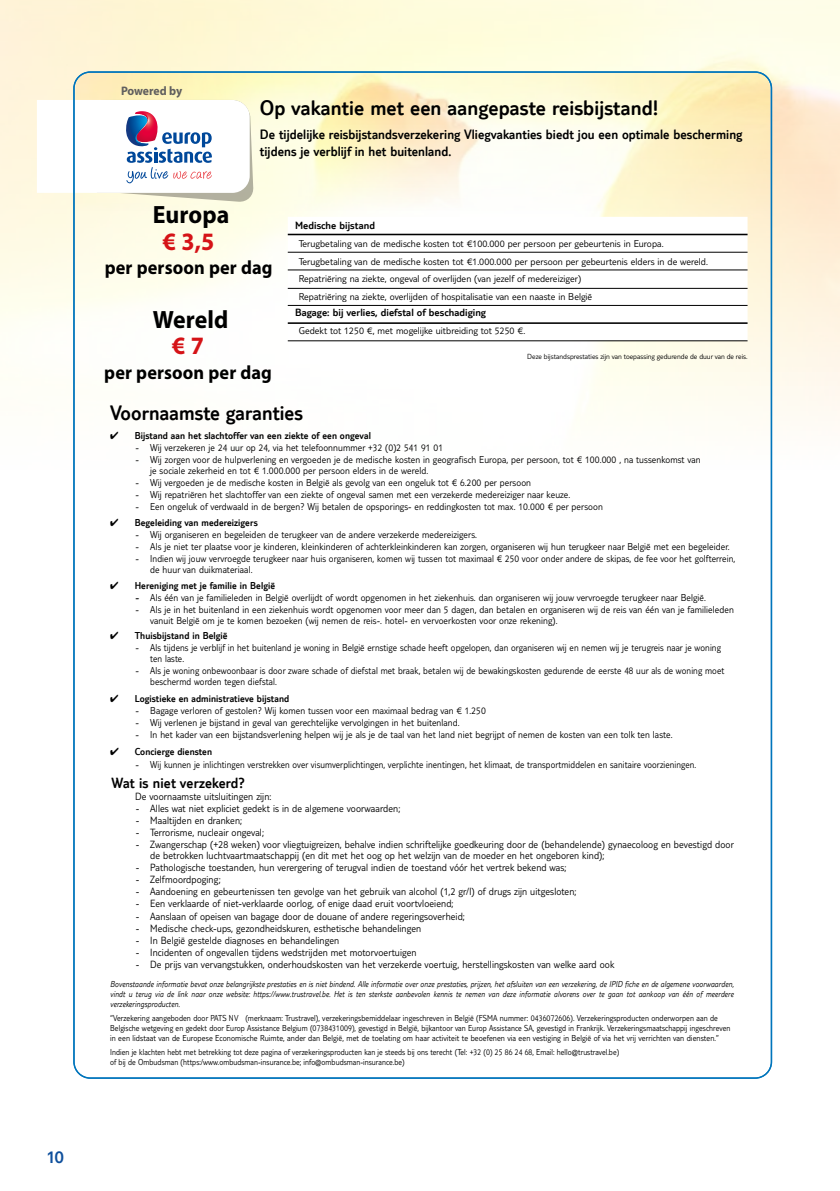
<style>
.page{position:relative;width:840px;height:1191px;background:#fff}
.page>*{position:absolute;margin:0;border:0;box-sizing:border-box;transform-origin:0 0}
.t1{font:700 25px "Myriad Pro";letter-spacing:.005em;color:#000;scale:.95 1}
.t2{font:700 25px "Myriad Pro";color:#d51317;scale:.95 1}
.t3{font:300 21.8px "TUI Type";letter-spacing:.005em;color:#000}
.t4{font:300 21.8px "TUI Type";letter-spacing:.005em;color:#000;scale:.95 1}
.t5{font:700 19.2px "Myriad Pro";letter-spacing:.005em;color:#000;scale:.95 1}
.t6{font:700 16px "Wix Madefor Text";color:#0e4f9c;scale:.95 1}
.t7{font:300 15.4px "TUI Type";letter-spacing:.01em;color:#000;scale:.95 1}
.t8{font:300 14.2px/17.6px "TUI Type";letter-spacing:.005em;color:#000;scale:.95 1}
.t9{font:700 12.4px "Myriad Pro";letter-spacing:-.01em;color:#5f5e5e;scale:.95 1}
.t10{font:300 11px "TUI Type";letter-spacing:.005em;color:#000}
.t11{font:300 10.8px/10.8px "TUI Type";letter-spacing:.01em;color:#000;scale:.95 1}
.t12{font:300 10.4px/10.8px "TUI Type";letter-spacing:.01em;color:#000}
.t13{font:300 10.4px "TUI Type";letter-spacing:.01em;color:#000;scale:.95 1}
.t14{font:300 10.4px "TUI Type";letter-spacing:.01em;color:#000;scale:.95 1}
.t15{font:300 10.2px/17.6px "TUI Type";letter-spacing:.005em;color:#000}
.t16{font:300 9px/10.2px "TUI Type";letter-spacing:.01em;color:#000;scale:.91 1}
.t17{font:italic 300 9px/10.2px "TUI Type";letter-spacing:.01em;color:#000;text-align:justify;scale:.88 1}
.t18{font:300 9px/10.2px "TUI Type";letter-spacing:.01em;color:#000;scale:.9 1}
.t19{font:300 7.6px "TUI Type";color:#000}
.s1{font-style:inherit}
</style>
<div class="page">
<img style="left:0;top:0;width:839px;height:1079px">
<img style="left:75px;top:72px;width:694px;height:347px">
<svg style="left:37px;top:100px;width:217px;height:102px"></svg>
<svg style="left:287px;top:217px;width:460px;height:123px"></svg>
<hr style="left:287px;top:252px;width:460px;height:1px;background:#000">
<hr style="left:287px;top:270px;width:460px;height:1px;background:#000">
<hr style="left:287px;top:288px;width:460px;height:1px;background:#000">
<hr style="left:287px;top:305px;width:460px;height:1px;background:#000">
<hr style="left:287px;top:340px;width:460px;height:1px;background:#000">
<hr style="left:287px;top:234px;width:460px;height:1px;background:#000">
<hr style="left:287px;top:322px;width:460px;height:2px;background:#000">
<h3 class="t6" style="left:47px;top:1144px;width:20px">10</h3>
<p class="t9" style="left:121px;top:82px;width:66px">Powered by</p>
<h2 class="t3" style="left:260px;top:95px;width:399px">Op vakantie met een aangepaste reisbijstand!</h2>
<h3 class="t8" style="left:260px;top:125px;width:509px">De tijdelijke reisbijstandsverzekering Vliegvakanties biedt jou een optimale bescherming tijdens je verblijf in het buitenland.</h3>
<h1 class="t1" style="left:153px;top:199px;width:82px">Europa</h1>
<h1 class="t2" style="left:163px;top:225px;width:56px">€ 3,5</h1>
<h3 class="t5" style="left:105px;top:255px;width:178px">per persoon per dag</h3>
<h1 class="t1" style="left:153px;top:303px;width:81px">Wereld</h1>
<h1 class="t2" style="left:172px;top:330px;width:35px">€ 7</h1>
<h3 class="t5" style="left:104px;top:360px;width:178px">per persoon per dag</h3>
<p class="t10" style="left:295px;top:219px;width:81px">Medische bijstand</p>
<p class="t15" style="left:298px;top:234px;width:410px">Terugbetaling van de medische kosten tot €100.000 per persoon per gebeurtenis in Europa.<br>Terugbetaling van de medische kosten tot €1.000.000 per persoon per gebeurtenis elders in de wereld.<br>Repatriëring na ziekte, ongeval of overlijden (van jezelf of medereiziger)</p>
<p class="t15" style="left:298px;top:288px;width:295px">Repatriëring na ziekte, overlijden of hospitalisatie van een naaste in België</p>
<p class="t10" style="left:295px;top:306px;width:192px">Bagage: bij verlies, diefstal of beschadiging</p>
<p class="t15" style="left:298px;top:321px;width:228px">Gedekt tot 1250 €, met mogelijke uitbreiding tot 5250 €.</p>
<p class="t19" style="left:527px;top:352px;width:222px">Deze bijstandsprestaties zijn van toepassing gedurende de duur van de reis.</p>
<h2 class="t4" style="left:110px;top:400px;width:204px">Voornaamste garanties</h2>
<p class="t13" style="left:110px;top:429px;width:276px">✔ Bijstand aan het slachtoffer van een ziekte of een ongeval</p>
<p class="t12" style="left:136px;top:442px;width:309px">- Wij verzekeren je 24 uur op 24, via het telefoonnummer +32 (0)2 541 91 01</p>
<p class="t12" style="left:150px;top:454px;width:551px;text-indent:-15px">- Wij zorgen voor de hulpverlening en vergoeden je de medische kosten in geografisch Europa, per persoon, tot € 100.000 , na tussenkomst van je -sociale zekerheid en tot € 1.000.000 per persoon elders in de wereld.</p>
<p class="t12" style="left:136px;top:477px;width:397px">- Wij vergoeden je de medische kosten in België als gevolg van een ongeluk tot € 6.200 per persoon</p>
<p class="t12" style="left:136px;top:489px;width:436px">- Wij repatriëren het slachtoffer van een ziekte of ongeval samen met een verzekerde medereiziger naar keuze.</p>
<p class="t12" style="left:136px;top:501px;width:468px">- Een ongeluk of verdwaald in de bergen? Wij betalen de opsporings- en reddingkosten tot max. 10.000 € per persoon</p>
<p class="t13" style="left:110px;top:516px;width:157px">✔ Begeleiding van medereizigers</p>
<p class="t12" style="left:136px;top:529px;width:342px">- Wij organiseren en begeleiden de terugkeer van de andere verzekerde medereizigers.</p>
<p class="t12" style="left:136px;top:541px;width:595px">- Als je niet ter plaatse voor je kinderen, kleinkinderen of achterkleinkinderen kan zorgen, organiseren wij hun terugkeer naar België met een begeleider.</p>
<p class="t12" style="left:150px;top:553px;width:586px;text-indent:-15px">- Indien wij jouw vervroegde terugkeer naar huis organiseren, komen wij tussen tot maximaal € 250 voor onder andere de skipas, de fee voor het golfterrein, de huur van duikmateriaal.</p>
<p class="t13" style="left:110px;top:579px;width:175px">✔ Hereniging met je familie in België</p>
<p class="t14" style="left:136px;top:591px;width:601px"><span class="s1">-</span> Als één van je familieleden in België overlijdt of wordt opgenomen in het ziekenhuis. dan organiseren wij jouw vervroegde terugkeer naar België.</p>
<p class="t12" style="left:150px;top:603px;width:584px;text-indent:-15px">- Als je in het buitenland in een ziekenhuis wordt opgenomen voor meer dan 5 dagen, dan betalen en organiseren wij de reis van één van je familieleden vanuit België om je te komen bezoeken (wij nemen de reis-. hotel- en vervoerkosten voor onze rekening).</p>
<p class="t13" style="left:110px;top:630px;width:125px">✔ Thuisbijstand in België</p>
<p class="t12" style="left:150px;top:642px;width:572px;text-indent:-15px">- Als tijdens je verblijf in het buitenland je woning in België ernstige schade heeft opgelopen, dan organiseren wij en nemen wij je terugreis naar je woning ten laste.</p>
<p class="t12" style="left:150px;top:665px;width:575px;text-indent:-15px">- Als je woning onbewoonbaar is door zware schade of diefstal met braak, betalen wij de bewakingskosten gedurende de eerste 48 uur als de woning moet beschermd worden tegen diefstal.</p>
<p class="t13" style="left:110px;top:693px;width:190px">✔ Logistieke en administratieve bijstand</p>
<p class="t12" style="left:136px;top:705px;width:351px">- Bagage verloren of gestolen? Wij komen tussen voor een maximaal bedrag van € 1.250</p>
<p class="t12" style="left:136px;top:717px;width:325px">- Wij verlenen je bijstand in geval van gerechtelijke vervolgingen in het buitenland.</p>
<p class="t12" style="left:136px;top:729px;width:538px">- In het kader van een bijstandsverlening helpen wij je als je de taal van het land niet begrijpt of nemen de kosten van een tolk ten laste.</p>
<p class="t13" style="left:110px;top:746px;width:109px">✔ Concierge diensten</p>
<p class="t12" style="left:136px;top:758px;width:562px">- Wij kunnen je inlichtingen verstrekken over visumverplichtingen, verplichte inentingen, het klimaat, de transportmiddelen en sanitaire voorzieningen.</p>
<h3 class="t7" style="left:111px;top:774px;width:142px">Wat is niet verzekerd?</h3>
<p class="t11" style="left:135px;top:791px;width:145px">De voornaamste uitsluitingen zijn:</p>
<p class="t11" style="left:136px;top:803px;width:280px">- Alles wat niet expliciet gedekt is in de algemene voorwaarden;</p>
<p class="t11" style="left:136px;top:815px;width:113px">- Maaltijden en dranken;</p>
<p class="t11" style="left:136px;top:827px;width:136px">- Terrorisme, nucleair ongeval;</p>
<p class="t11" style="left:150px;top:839px;width:615px;text-indent:-15px">- Zwangerschap (+28 weken) voor vliegtuigreizen, behalve indien schriftelijke goedkeuring door de (behandelende) gynaecoloog en bevestigd door de betrokken luchtvaartmaatschappij (en dit met het oog op het welzijn van de moeder en het ongeboren kind);</p>
<p class="t11" style="left:136px;top:862px;width:454px">- Pathologische toestanden, hun verergering of terugval indien de toestand vóór het vertrek bekend was;</p>
<p class="t11" style="left:136px;top:874px;width:91px">- Zelfmoordpoging;</p>
<p class="t11" style="left:136px;top:886px;width:465px">- Aandoening en gebeurtenissen ten gevolge van het gebruik van alcohol (1,2 gr/l) of drugs zijn uitgesloten;</p>
<p class="t11" style="left:136px;top:898px;width:336px">- Een verklaarde of niet-verklaarde oorlog, of enige daad eruit voortvloeiend;</p>
<p class="t11" style="left:136px;top:910px;width:348px">- Aanslaan of opeisen van bagage door de douane of andere regeringsoverheid;</p>
<p class="t11" style="left:136px;top:922px;width:302px">- Medische check-ups, gezondheidskuren, esthetische behandelingen</p>
<p class="t11" style="left:136px;top:934px;width:215px">- In België gestelde diagnoses en behandelingen</p>
<p class="t11" style="left:136px;top:946px;width:297px">- Incidenten of ongevallen tijdens wedstrijden met motorvoertuigen</p>
<p class="t11" style="left:136px;top:958px;width:505px">- De prijs van vervangstukken, onderhoudskosten van het verzekerde voertuig, herstellingskosten van welke aard ook</p>
<p class="t17" style="left:110px;top:978px;width:709px">Bovenstaande informatie bevat onze belangrijkste prestaties en is niet bindend. Alle informatie over onze prestaties, prijzen, het afsluiten van een verzekering, de IPID fiche en de algemene voorwaarden, vindt u terug via de link naar onze website: https://www.trustravel.be. Het is ten sterkste aanbevolen kennis te nemen van deze informatie alvorens over te gaan tot aankoop van één of meerdere verzekeringsproducten.</p>
<p class="t16" style="left:110px;top:1012px;width:682px">“Verzekering-aangeboden-door-PATS-NV---(merknaam:-Trustravel),-verzekeringsbemiddelaar-ingeschreven-in-België-(FSMA-nummer:-0436072606).-Verzekeringsproducten-onderworpen-aan-de<br>Belgische-wetgeving-en-gedekt-door-Europ-Assistance-Belgium-(0738431009),-gevestigd-in-België,-bijkantoor-van-Europ-Assistance-SA,-gevestigd-in-Frankrijk.-Verzekeringsmaatschappij-ingeschreven in een-lidstaat-van-de-Europese-Economische-Ruimte,-ander-dan-België,-met-de-toelating-om-haar-activiteit-te-beoefenen-via-een-vestiging-in-België-of-via-het-vrij-verrichten-van-diensten.”</p>
<p class="t18" style="left:110px;top:1047px;width:567px">Indien-je-klachten-hebt-met-betrekking-tot-deze-pagina-of-verzekeringsproducten-kan-je-steeds-bij-ons-terecht-(Tel:-+32-(0)-25-86-24-68,-Email:-hello@trustravel.be) of-bij-de-Ombudsman-(https:/www.ombudsman-insurance.be;-info@ombudsman-insurance.be)</p>
</div>
